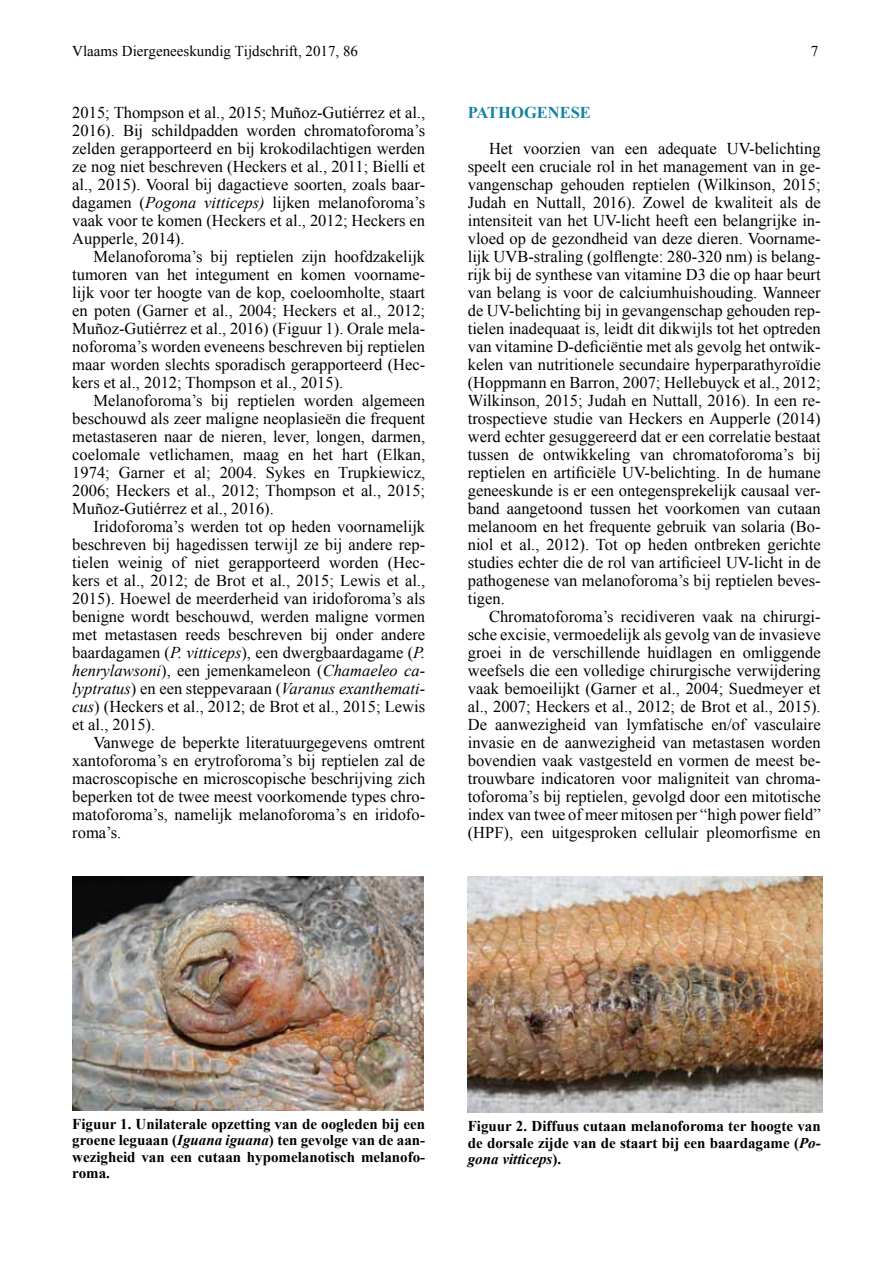
<style>
.page{position:relative;width:893px;height:1263px;background:#fff}
.page>*{position:absolute;margin:0;border:0;box-sizing:border-box;transform-origin:0 0}
.t1{font:16.5px/18px "Times New Roman";color:#000;text-align:justify}
.t2{font:700 16.5px "Times New Roman";color:#12849d}
.t3{font:700 15px/16.5px "Times New Roman";color:#000;text-align:justify}
.t4{font:15px "Times New Roman";color:#000}
.s1{font-style:italic}
</style>
<div class="page">
<img style="left:72px;top:876px;width:352px;height:234px">
<img style="left:468px;top:876px;width:355px;height:236px">
<p class="t4" style="left:72px;top:41px;width:287px">Vlaams Diergeneeskundig Tijdschrift, 2017, 86</p>
<p class="t4" style="left:811px;top:41px;width:9px">7</p>
<p class="t1" style="left:72px;top:103px;width:354px">2015; Thompson et al., 2015; Muñoz-Gutiérrez et al., 2016). Bij schildpadden worden chromatoforoma’s zelden gerapporteerd en bij krokodilachtigen werden ze nog niet beschreven (Heckers et al., 2011; Bielli et al., 2015). Vooral bij dagactieve soorten, zoals baar&shy;dagamen (<span class="s1">Pogona vitticeps)</span> lijken melanoforoma’s vaak voor te komen (Heckers et al., 2012; Heckers en Aupperle, 2014).</p>
<p class="t1" style="left:72px;top:247px;width:354px;text-indent:21px">Melanoforoma’s bij reptielen zijn hoofdzakelijk tumoren van het integument en komen voorname&shy;lijk voor ter hoogte van de kop, coeloomholte, staart en poten (Garner et al., 2004; Heckers et al., 2012; Muñoz-Gutiérrez et al., 2016) (Figuur 1). Orale mela&shy;noforoma’s worden eveneens beschreven bij reptielen maar worden slechts sporadisch gerapporteerd (Hec&shy;kers et al., 2012; Thompson et al., 2015).</p>
<p class="t1" style="left:72px;top:391px;width:354px;text-indent:21px">Melanoforoma’s bij reptielen worden algemeen beschouwd als zeer maligne neoplasieën die frequent metastaseren naar de nieren, lever, longen, darmen, coelomale vetlichamen, maag en het hart (Elkan, 1974; Garner et al; 2004. Sykes en Trupkiewicz, 2006; Heckers et al., 2012; Thompson et al., 2015; Muñoz-Gutiérrez et al., 2016).</p>
<p class="t1" style="left:72px;top:517px;width:354px;text-indent:21px">Iridoforoma’s werden tot op heden voornamelijk beschreven bij hagedissen terwijl ze bij andere rep&shy;tielen weinig of niet gerapporteerd worden (Hec&shy;kers et al., 2012; de Brot et al., 2015; Lewis et al., 2015). Hoewel de meerderheid van iridoforoma’s als benigne wordt beschouwd, werden maligne vormen met metastasen reeds beschreven bij onder andere baardagamen (<span class="s1">P. vitticeps</span>), een dwergbaardagame (<span class="s1">P. henrylawsoni</span>), een jemenkameleon (<span class="s1">Chamaeleo ca&shy;lyptratus</span>) en een steppevaraan (<span class="s1">Varanus exanthemati&shy;cus</span>) (Heckers et al., 2012; de Brot et al., 2015; Lewis et al., 2015).</p>
<p class="t1" style="left:72px;top:733px;width:354px;text-indent:21px">Vanwege de beperkte literatuurgegevens omtrent xantoforoma’s en erytroforoma’s bij reptielen zal de macroscopische en microscopische beschrijving zich beperken tot de twee meest voorkomende types chro&shy;matoforoma’s, namelijk melanoforoma’s en iridofo&shy;roma’s.</p>
<p class="t2" style="left:468px;top:101px;width:125px">PATHOGENESE</p>
<p class="t1" style="left:468px;top:139px;width:354px;text-indent:21px">Het voorzien van een adequate UV-belichting speelt een cruciale rol in het management van in ge&shy;vangenschap gehouden reptielen (Wilkinson, 2015; Judah en Nuttall, 2016). Zowel de kwaliteit als de intensiteit van het UV-licht heeft een belangrijke in&shy;vloed op de gezondheid van deze dieren. Voorname&shy;lijk UVB-straling (golflengte: 280-320 nm) is belang&shy;rijk bij de synthese van vitamine D3 die op haar beurt van belang is voor de calciumhuishouding. Wanneer de UV-belichting bij in gevangenschap gehouden rep&shy;tielen inadequaat is, leidt dit dikwijls tot het optreden van vitamine D-deficiëntie met als gevolg het ontwik&shy;kelen van nutritionele secundaire hyperparathyroïdie (Hoppmann en Barron, 2007; Hellebuyck et al., 2012; Wilkinson, 2015; Judah en Nuttall, 2016). In een re&shy;trospectieve studie van Heckers en Aupperle (2014) werd echter gesuggereerd dat er een correlatie bestaat tussen de ontwikkeling van chromatoforoma’s bij reptielen en artificiële UV-belichting. In de humane geneeskunde is er een ontegensprekelijk causaal ver&shy;band aangetoond tussen het voorkomen van cutaan melanoom en het frequente gebruik van solaria (Bo&shy;niol et al., 2012). Tot op heden ontbreken gerichte studies echter die de rol van artificieel UV-licht in de pathogenese van melanoforoma’s bij reptielen beves&shy;tigen.</p>
<p class="t1" style="left:468px;top:607px;width:354px;text-indent:21px">Chromatoforoma’s recidiveren vaak na chirurgi&shy;sche excisie, vermoedelijk als gevolg van de invasieve groei in de verschillende huidlagen en omliggende weefsels die een volledige chirurgische verwijdering vaak bemoeilijkt (Garner et al., 2004; Suedmeyer et al., 2007; Heckers et al., 2012; de Brot et al., 2015).<br>De aanwezigheid van lymfatische en/of vasculaire invasie en de aanwezigheid van metastasen worden bovendien vaak vastgesteld en vormen de meest be&shy;trouwbare indicatoren voor maligniteit van chroma&shy;toforoma’s bij reptielen, gevolgd door een mitotische index van twee of meer mitosen per “high power field” (HPF), een uitgesproken cellulair pleomorfisme en</p>
<p class="t3" style="left:72px;top:1115px;width:354px">Figuur 1. Unilaterale opzetting van de oogleden bij een groene leguaan (<span class="s1">Iguana iguana</span>) ten gevolge van de aan&shy;wezigheid van een cutaan hypomelanotisch melanofo&shy;roma.</p>
<p class="t3" style="left:468px;top:1117px;width:354px">Figuur 2. Diffuus cutaan melanoforoma ter hoogte van de dorsale zijde van de staart bij een baardagame (<span class="s1">Po&shy;gona vitticeps</span>).</p>
</div>
